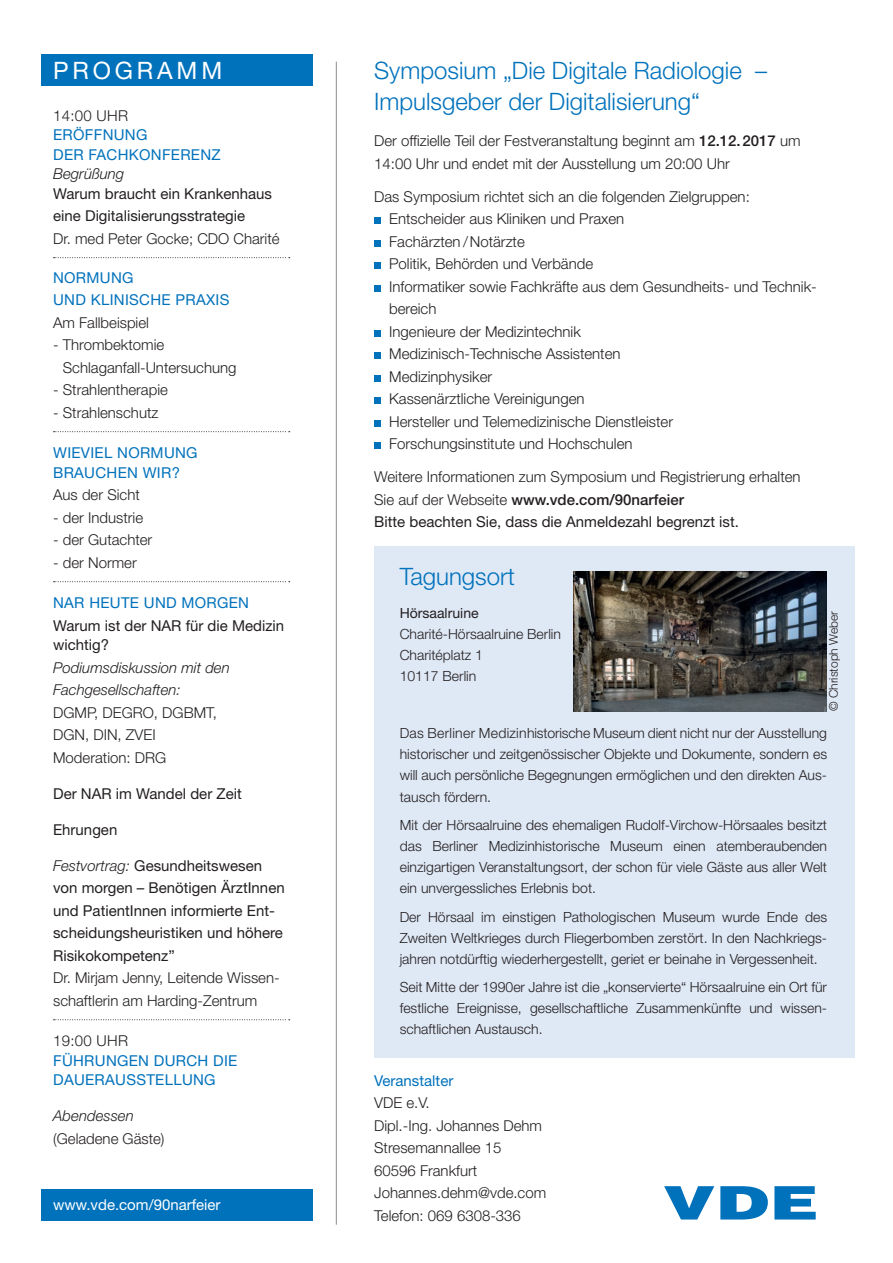
<style>
.page{position:relative;width:893px;height:1263px;background:#fff}
.page>*{position:absolute;margin:0;border:0;box-sizing:border-box;transform-origin:0 0}
.t1{font:300 24px/31.5px "Helvetica Neue LT Std";color:#0072bc}
.t2{font:24px "Helvetica Neue LT Std";letter-spacing:.16em;color:#fff}
.t3{font:300 15px/22.5px "Helvetica Neue LT Std";color:#231f20}
.t4{font:15px/22.5px "Helvetica Neue LT Std";color:#231f20}
.t5{font:15px/19.5px "Helvetica Neue LT Std";letter-spacing:.02em;color:#0072bc}
.t6{font:italic 300 15px/22.5px "Helvetica Neue LT Std";color:#231f20}
.t7{font:15px "Helvetica Neue LT Std";color:#fff}
.t8{font:15px "Helvetica Neue LT Std";color:#0072bc}
.t9{font:300 14.1px/21px "Helvetica Neue LT Std";color:#231f20;text-align:justify}
.t10{font:14.1px "Helvetica Neue LT Std";color:#231f20}
.t11{font:300 12px "Helvetica Neue LT Std";color:#231f20}
.s1{font-weight:300;font-style:italic}
.s2{font-weight:500}
.s3{font-weight:400}
</style>
<div class="page">
<div style="left:41px;top:54px;width:272px;height:31px;background:#0072bc"></div>
<div style="left:374px;top:546px;width:481px;height:512px;background:#dfe8f5"></div>
<svg style="left:54px;top:257px;width:236px;height:1px"></svg>
<svg style="left:54px;top:431px;width:236px;height:1px"></svg>
<svg style="left:54px;top:581px;width:236px;height:1px"></svg>
<svg style="left:54px;top:1019px;width:236px;height:1px"></svg>
<hr style="left:336px;top:62px;width:1px;height:1163px;background:#8a8c8f">
<div style="left:374px;top:217px;width:7px;height:7px;background:#0072bc"></div>
<div style="left:374px;top:240px;width:7px;height:7px;background:#0072bc"></div>
<div style="left:374px;top:262px;width:7px;height:7px;background:#0072bc"></div>
<div style="left:374px;top:285px;width:7px;height:7px;background:#0072bc"></div>
<div style="left:374px;top:330px;width:7px;height:7px;background:#0072bc"></div>
<div style="left:374px;top:352px;width:7px;height:7px;background:#0072bc"></div>
<div style="left:374px;top:375px;width:7px;height:7px;background:#0072bc"></div>
<div style="left:374px;top:397px;width:7px;height:7px;background:#0072bc"></div>
<div style="left:374px;top:420px;width:7px;height:7px;background:#0072bc"></div>
<div style="left:374px;top:442px;width:7px;height:7px;background:#0072bc"></div>
<img style="left:573px;top:572px;width:253px;height:139px">
<svg style="left:664px;top:1186px;width:50px;height:33px"></svg>
<svg style="left:720px;top:1186px;width:48px;height:33px"></svg>
<svg style="left:774px;top:1186px;width:42px;height:33px"></svg>
<div style="left:41px;top:1189px;width:272px;height:31px;background:#0072bc"></div>
<h1 class="t2" style="left:53px;top:56px;width:171px">PROGRAMM</h1>
<p class="t3" style="left:53px;top:104px;width:76px">14:00 UHR</p>
<p class="t5" style="left:53px;top:125px;width:169px">ERÖFFNUNG<br>DER FACHKONFERENZ</p>
<p class="t6" style="left:53px;top:163px;width:73px">Begrüßung</p>
<p class="t4" style="left:53px;top:182px;width:220px">Warum braucht ein Krankenhaus eine Digitalisierungsstrategie</p>
<p class="t3" style="left:53px;top:227px;width:228px">Dr. med Peter Gocke; CDO Charité</p>
<p class="t5" style="left:53px;top:266px;width:178px;line-height:22.5px">NORMUNG<br>UND KLINISCHE PRAXIS</p>
<p class="t3" style="left:53px;top:311px;width:97px">Am Fallbeispiel</p>
<p class="t3" style="left:63px;top:333px;width:175px;text-indent:-10px">- Thrombektomie<br>Schlaganfall-Untersuchung</p>
<p class="t3" style="left:53px;top:378px;width:116px">- Strahlentherapie</p>
<p class="t3" style="left:53px;top:401px;width:107px">- Strahlenschutz</p>
<p class="t5" style="left:53px;top:443px;width:146px">WIEVIEL NORMUNG<br>BRAUCHEN WIR?</p>
<p class="t3" style="left:53px;top:483px;width:88px">Aus der Sicht</p>
<p class="t3" style="left:53px;top:506px;width:92px">- der Industrie</p>
<p class="t3" style="left:53px;top:528px;width:101px">- der Gutachter</p>
<p class="t3" style="left:53px;top:551px;width:85px">- der Normer</p>
<p class="t5" style="left:53px;top:593px;width:197px">NAR HEUTE UND MORGEN</p>
<p class="t4" style="left:53px;top:616px;width:233px;line-height:19.5px">Warum ist der NAR für die Medizin wichtig?</p>
<p class="t6" style="left:53px;top:656px;width:178px">Podiumsdiskussion mit den<br>Fachgesellschaften:</p>
<p class="t3" style="left:53px;top:701px;width:165px">DGMP, DEGRO, DGBMT,<br>DGN, DIN, ZVEI<br>Moderation: DRG</p>
<p class="t4" style="left:53px;top:782px;width:190px">Der NAR im Wandel der Zeit</p>
<p class="t4" style="left:53px;top:818px;width:66px">Ehrungen</p>
<p class="t4" style="left:53px;top:854px;width:233px"><span class="s1">Festvortrag:</span> Gesundheitswesen von morgen – Benötigen ÄrztInnen und PatientInnen informierte Ent&shy;scheidungsheuristiken und höhere<br>Risikokompetenz”</p>
<p class="t3" style="left:53px;top:966px;width:228px">Dr. Mirjam Jenny, Leitende Wissen&shy;schaftlerin am Harding-Zentrum</p>
<p class="t3" style="left:53px;top:1029px;width:76px">19:00 UHR</p>
<p class="t5" style="left:53px;top:1051px;width:186px">FÜHRUNGEN DURCH DIE<br>DAUERAUSSTELLUNG</p>
<p class="t6" style="left:53px;top:1105px;width:82px">Abendessen</p>
<p class="t3" style="left:53px;top:1127px;width:113px">(Geladene Gäste)</p>
<p class="t7" style="left:53px;top:1195px;width:169px">www.vde.com/90narfeier</p>
<h1 class="t1" style="left:374px;top:54px;width:394px">Symposium „Die Digitale Radiologie –<br>Impulsgeber der Digitalisierung“</h1>
<p class="t3" style="left:374px;top:129px;width:428px">Der offizielle Teil der Festveranstaltung beginnt am <span class="s2">12.12. 2017</span> um<br>14:00 Uhr und endet mit der Ausstellung um 20:00 Uhr</p>
<p class="t3" style="left:389px;top:185px;width:429px;text-indent:-15px">Das Symposium richtet sich an die folgenden Zielgruppen:<br>Entscheider aus Kliniken und Praxen<br>Fachärzten /Notärzte<br>Politik, Behörden und Verbände<br>Informatiker sowie Fachkräfte aus dem Gesundheits- und Technik&shy;bereich<br>Ingenieure der Medizintechnik<br>Medizinisch-Technische Assistenten<br>Medizinphysiker<br>Kassenärztliche Vereinigungen<br>Hersteller und Telemedizinische Dienstleister<br>Forschungsinstitute und Hochschulen</p>
<p class="t3" style="left:374px;top:465px;width:428px">Weitere Informationen zum Symposium und Registrierung erhalten<br>Sie auf der Webseite <span class="s2">www.vde.com/90narfeier<br></span><span class="s3">Bitte beachten Sie, dass die Anmeldezahl begrenzt ist.</span></p>
<h1 class="t1" style="left:400px;top:560px;width:117px">Tagungsort</h1>
<p class="t10" style="left:400px;top:605px;width:80px">Hörsaalruine</p>
<p class="t9" style="left:400px;top:624px;width:163px;text-align:left">Charité-Hörsaalruine Berlin<br>Charitéplatz 1<br>10117 Berlin</p>
<p class="t11" style="left:826px;top:711px;width:102px;rotate:-90deg">© Christoph Weber</p>
<p class="t9" style="left:400px;top:723px;width:429px">Das Berliner Medizinhistorische Museum dient nicht nur der Ausstellung historischer und zeitgenössischer Objekte und Dokumente, sondern es will auch persönliche Begegnungen ermöglichen und den direkten Aus&shy;tausch fördern.</p>
<p class="t9" style="left:400px;top:814px;width:429px">Mit der Hörsaalruine des ehemaligen Rudolf-Virchow-Hörsaales besitzt das Berliner Medizinhistorische Museum einen atemberaubenden einzigartigen Veranstaltungsort, der schon für viele Gäste aus aller Welt ein unvergessliches Erlebnis bot.</p>
<p class="t9" style="left:400px;top:906px;width:429px">Der Hörsaal im einstigen Pathologischen Museum wurde Ende des Zweiten Weltkrieges durch Fliegerbomben zerstört. In den Nachkriegs&shy;jahren notdürftig wiederhergestellt, geriet er beinahe in Vergessenheit.</p>
<p class="t9" style="left:400px;top:976px;width:429px">Seit Mitte der 1990er Jahre ist die „konservierte“ Hörsaalruine ein Ort für festliche Ereignisse, gesellschaftliche Zusammenkünfte und wissen&shy;schaftlichen Austausch.</p>
<p class="t8" style="left:374px;top:1071px;width:81px">Veranstalter</p>
<p class="t3" style="left:374px;top:1091px;width:174px">VDE e.V.<br>Dipl.-Ing. Johannes Dehm<br>Stresemannallee 15<br>60596 Frankfurt<br>Johannes.dehm@vde.com<br>Telefon: 069 6308-336</p>
</div>
